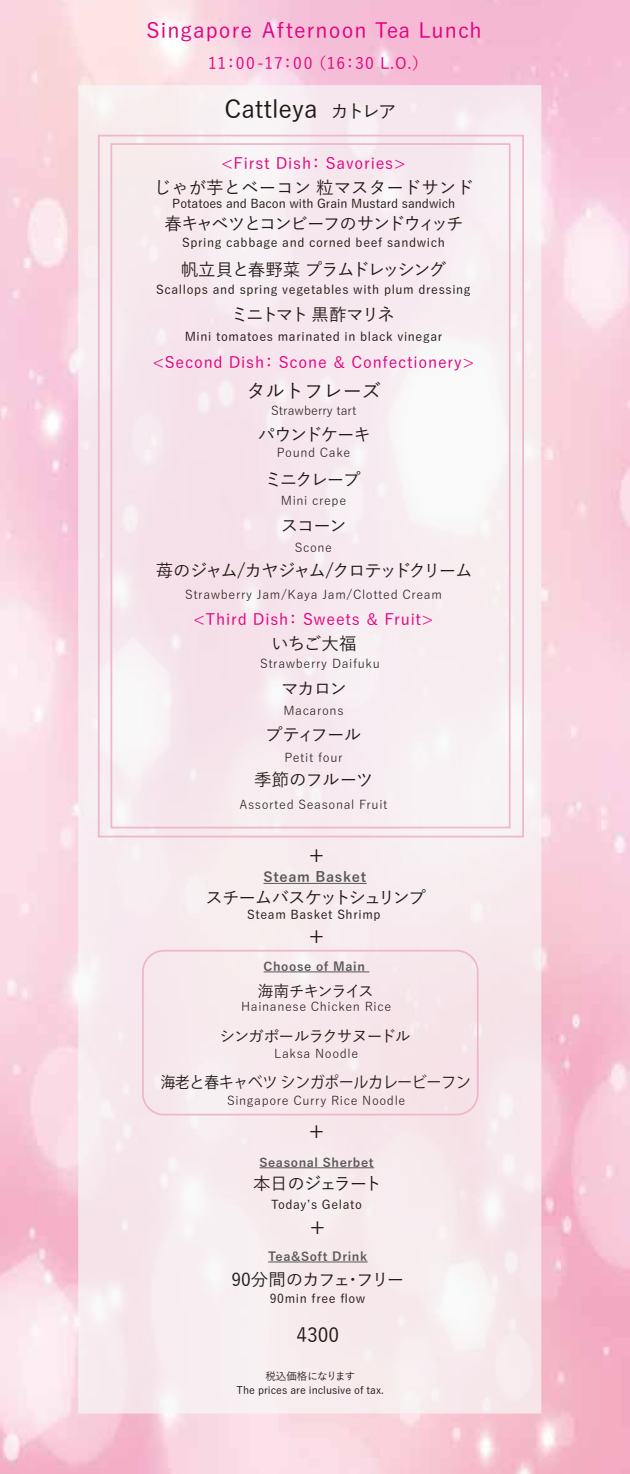
<style>
.page{position:relative;width:630px;height:1474px;background:#fff}
.page>*{position:absolute;margin:0;border:0;box-sizing:border-box;transform-origin:0 0}
.t1{font:500 24.5px "Yu Gothic";color:#221815}
.t2{font:500 21px "Yu Gothic";letter-spacing:.05em;color:#e4007f}
.t3{font:21px "Koz Go Pr 6 N";color:#221815}
.t4{font:500 19.25px "Yu Gothic";color:#221815}
.t5{font:500 17.5px "Yu Gothic";letter-spacing:-.075em;color:#221815}
.t6{font:500 17.5px "Yu Gothic";letter-spacing:-.125em;color:#221815}
.t7{font:500 17.5px "Yu Gothic";letter-spacing:-.105em;color:#221815}
.t8{font:500 17.5px "Yu Gothic";color:#221815}
.t9{font:500 17.5px "Yu Gothic";letter-spacing:-.095em;color:#221815}
.t10{font:500 17.5px "Yu Gothic";letter-spacing:-.115em;color:#221815}
.t11{font:500 17.5px "Yu Gothic";letter-spacing:-.025em;color:#221815}
.t12{font:500 15.75px "Yu Gothic";letter-spacing:.05em;color:#e4007f}
.t13{font:500 15.75px "Yu Gothic";letter-spacing:.07em;color:#e4007f}
.t14{font:15.75px "Koz Go Pr 6 N";color:#221815;scale:.93 1}
.t15{font:500 15.75px "Yu Gothic";letter-spacing:-.075em;color:#221815}
.t16{font:500 15.75px "Yu Gothic";letter-spacing:-.12em;color:#221815}
.t17{font:700 14px "Yu Gothic";letter-spacing:.05em;color:#595757}
.t18{font:12.25px "Yu Gothic";letter-spacing:.05em;color:#221815}
.t19{font:500 12.25px "Yu Gothic";letter-spacing:.05em;color:#221815}
.t20{font:700 12.25px "Yu Gothic";letter-spacing:.05em;color:#595757}
.t21{font:500 12.25px "Yu Gothic";color:#221815}
.t22{font:12.25px "Yu Gothic";color:#221815}
.t23{font:500 10.5px/14px "Yu Gothic";color:#221815;text-align:center}
.s1{font-size:18.38px}
</style>
<div class="page">
<div style="left:78px;top:85px;width:463px;height:1328px;background:#f7eaee"></div>
<hr style="left:264px;top:971px;width:101px;height:1px;background:#595757">
<hr style="left:263px;top:883px;width:104px;height:1px;background:#595757">
<hr style="left:259px;top:1167px;width:115px;height:1px;background:#595757">
<hr style="left:268px;top:1261px;width:99px;height:1px;background:#595757">
<div style="left:110px;top:143px;width:400px;height:685px;border:2px solid #edb7ce"></div>
<div style="left:98px;top:135px;width:426px;height:702px;border:2px solid #edb7ce"></div>
<div style="left:142px;top:949px;width:336px;height:166px;border:2px solid #edb7ce;border-radius:21px"></div>
<h2 class="t2" style="left:146px;top:11px;width:337px">Singapore Afternoon Tea Lunch</h2>
<p class="t13" style="left:208px;top:49px;width:221px">11：00-17：00 （16：30 L.O.）</p>
<h1 class="t1" style="left:224px;top:87px;width:173px">Cattleya <span class="s1">カトレア</span></h1>
<p class="t12" style="left:221px;top:149px;width:185px">&lt;First Dish： Savories&gt;</p>
<h3 class="t8" style="left:154px;top:171px;width:321px">じゃが芋とベーコン 粒マスタードサンド</h3>
<p class="t21" style="left:172px;top:192px;width:284px">Potatoes and Bacon with Grain Mustard sandwich</p>
<h3 class="t7" style="left:164px;top:208px;width:301px">春キャベツとコンビーフのサンドウィッチ</h3>
<h3 class="t9" style="left:181px;top:253px;width:267px">帆立貝と春野菜 プラムドレッシング</h3>
<h3 class="t10" style="left:231px;top:299px;width:166px">ミニトマト 黒酢マリネ</h3>
<p class="t19" style="left:182px;top:231px;width:264px">Spring cabbage and corned beef sandwich</p>
<p class="t19" style="left:156px;top:278px;width:316px">Scallops and spring vegetables with plum dressing</p>
<p class="t19" style="left:185px;top:325px;width:259px">Mini tomatoes marinated in black vinegar</p>
<p class="t12" style="left:153px;top:347px;width:323px">&lt;Second Dish： Scone ＆ Confectionery&gt;</p>
<h3 class="t4" style="left:246px;top:373px;width:136px">タルトフレーズ</h3>
<p class="t22" style="left:271px;top:399px;width:87px">Strawberry tart</p>
<h3 class="t5" style="left:258px;top:418px;width:115px">パウンドケーキ</h3>
<h3 class="t5" style="left:264px;top:464px;width:98px">ミニクレープ</h3>
<h3 class="t5" style="left:281px;top:509px;width:67px">スコーン</h3>
<h3 class="t6" style="left:156px;top:555px;width:318px">苺のジャム/カヤジャム/クロテッドクリーム</h3>
<p class="t18" style="left:277px;top:441px;width:75px">Pound Cake</p>
<p class="t18" style="left:281px;top:489px;width:67px">Mini crepe</p>
<p class="t18" style="left:295px;top:536px;width:39px">Scone</p>
<p class="t18" style="left:185px;top:583px;width:258px">Strawberry Jam/Kaya Jam/Clotted Cream</p>
<p class="t12" style="left:193px;top:604px;width:241px">&lt;Third Dish： Sweets ＆ Fruit&gt;</p>
<p class="t18" style="left:247px;top:652px;width:134px">　Strawberry Daifuku</p>
<p class="t18" style="left:283px;top:699px;width:62px">Macarons</p>
<p class="t18" style="left:284px;top:746px;width:60px">Petit four</p>
<p class="t18" style="left:239px;top:793px;width:149px">Assorted Seasonal Fruit</p>
<h3 class="t5" style="left:271px;top:627px;width:87px">いちご大福</h3>
<h3 class="t5" style="left:281px;top:672px;width:67px">マカロン</h3>
<h3 class="t5" style="left:265px;top:718px;width:98px">プティフール</h3>
<h3 class="t11" style="left:254px;top:763px;width:121px">季節のフルーツ</h3>
<h2 class="t3" style="left:309px;top:842px;width:16px">+</h2>
<p class="t17" style="left:263px;top:869px;width:104px">Steam Basket</p>
<h3 class="t5" style="left:206px;top:881px;width:222px">スチームバスケットシュリンプ</h3>
<p class="t19" style="left:247px;top:903px;width:135px">Steam Basket Shrimp</p>
<h2 class="t3" style="left:309px;top:923px;width:16px">+</h2>
<p class="t20" style="left:264px;top:959px;width:103px">Choose of Main</p>
<p class="t16" style="left:258px;top:976px;width:118px">海南チキンライス</p>
<p class="t15" style="left:220px;top:1021px;width:193px">シンガポールラクサヌードル</p>
<p class="t14" style="left:161px;top:1073px;width:335px">海老と春キャベツ シンガポールカレービーフン</p>
<p class="t18" style="left:241px;top:995px;width:151px">Hainanese Chicken Rice</p>
<p class="t18" style="left:274px;top:1042px;width:85px">Laksa Noodle</p>
<p class="t18" style="left:227px;top:1089px;width:180px">Singapore Curry Rice Noodle</p>
<h2 class="t3" style="left:309px;top:1118px;width:16px">+</h2>
<h3 class="t5" style="left:253px;top:1167px;width:130px">本日のジェラート</h3>
<p class="t20" style="left:259px;top:1155px;width:116px">Seasonal Sherbet</p>
<p class="t19" style="left:271px;top:1193px;width:92px">Todayʼs Gelato</p>
<h2 class="t3" style="left:310px;top:1214px;width:16px">+</h2>
<h3 class="t5" style="left:231px;top:1263px;width:174px">90分間のカフェ・フリー</h3>
<p class="t20" style="left:268px;top:1249px;width:100px">Tea&amp;Soft Drink</p>
<p class="t19" style="left:270px;top:1287px;width:97px">90min free flow</p>
<h3 class="t4" style="left:296px;top:1316px;width:44px">4300</h3>
<p class="t23" style="left:236px;top:1367px;width:149px">税込価格になります<br>The prices are inclusive of tax.</p>
</div>
